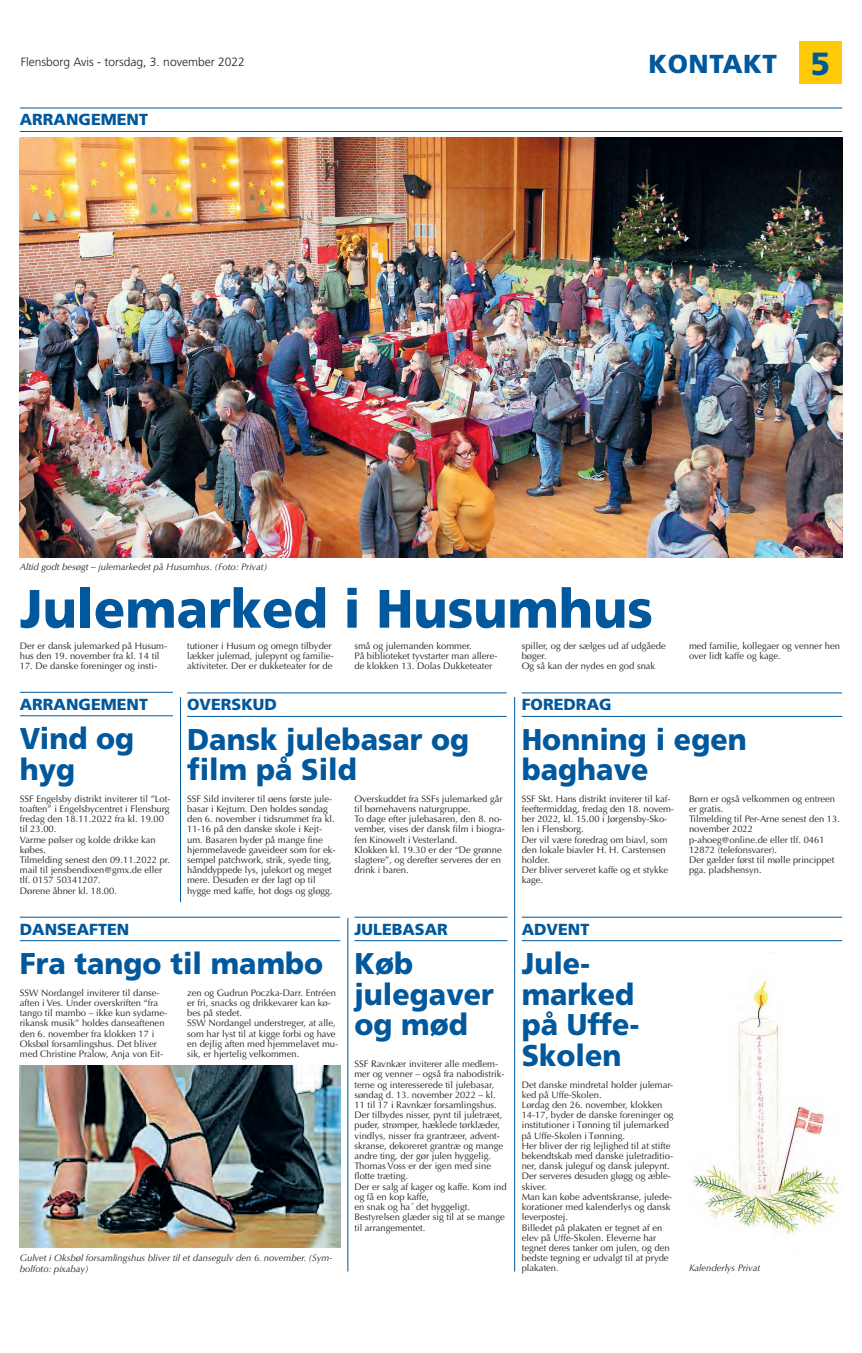
<style>
.page{position:relative;width:862px;height:1353px;background:#fff}
.page>*{position:absolute;margin:0;border:0;box-sizing:border-box;transform-origin:0 0}
.t1{font:900 54px "Frutiger";color:#01589c;scale:.95 1}
.t2{font:900 30px/30.6px "Frutiger";color:#01589c;scale:.95 1}
.t3{font:900 26px "Frutiger";letter-spacing:.02em;color:#01589c}
.t4{font:900 16px "Frutiger";color:#01589c}
.t5{font:300 12px "Frutiger";color:#231f20}
.t6{font:9.4px/10.2px "Optima";color:#231f20}
.t7{font:italic 9.4px/10.2px "Optima";color:#231f20}
.s1{font-size:32px}
</style>
<div class="page">
<div style="left:799px;top:41px;width:43px;height:43px;background:#feca0a"></div>
<hr style="left:187px;top:692px;width:319px;height:1px;background:#01589c">
<hr style="left:187px;top:716px;width:319px;height:1px;background:#01589c">
<hr style="left:20px;top:691px;width:153px;height:1px;background:#01589c">
<hr style="left:20px;top:715px;width:153px;height:1px;background:#01589c">
<hr style="left:522px;top:916px;width:320px;height:1px;background:#01589c">
<hr style="left:522px;top:940px;width:320px;height:1px;background:#01589c">
<hr style="left:20px;top:916px;width:320px;height:1px;background:#01589c">
<hr style="left:20px;top:940px;width:320px;height:1px;background:#01589c">
<hr style="left:522px;top:692px;width:320px;height:1px;background:#01589c">
<hr style="left:522px;top:716px;width:320px;height:1px;background:#01589c">
<hr style="left:20px;top:108px;width:822px;height:1px;background:#01589c">
<hr style="left:20px;top:131px;width:822px;height:1px;background:#01589c">
<img style="left:20px;top:137px;width:822px;height:420px">
<hr style="left:354px;top:916px;width:153px;height:1px;background:#01589c">
<hr style="left:354px;top:940px;width:153px;height:1px;background:#01589c">
<img style="left:691px;top:952px;width:149px;height:285px">
<img style="left:20px;top:1065px;width:320px;height:182px">
<hr style="left:514px;top:697px;width:1px;height:574px;background:#01589c">
<hr style="left:180px;top:697px;width:1px;height:205px;background:#01589c">
<hr style="left:347px;top:917px;width:1px;height:354px;background:#01589c">
<p class="t5" style="left:21px;top:55px;width:225px">Flensborg Avis - torsdag, 3. november 2022</p>
<h3 class="t3" style="left:648px;top:48px;width:183px">KONTAKT <span class="s1">5</span></h3>
<h3 class="t4" style="left:20px;top:110px;width:130px">ARRANGEMENT</h3>
<p class="t7" style="left:20px;top:562px;width:249px">Altid godt besøgt – julemarkedet på Husumhus. (Foto: Privat)</p>
<h1 class="t1" style="left:20px;top:576px;width:668px">Julemarked i Husumhus</h1>
<p class="t6" style="left:20px;top:640px;width:149px">Der er dansk julemarked på Husum&shy;hus den 19. november fra kl. 14 til</p>
<p class="t6" style="left:20px;top:661px;width:139px">17. De danske foreninger og insti-</p>
<h3 class="t4" style="left:20px;top:694px;width:130px">ARRANGEMENT</h3>
<h2 class="t2" style="left:20px;top:723px;width:122px">Vind og hyg</h2>
<p class="t6" style="left:20px;top:793px;width:152px">SSF Engelsby distrikt inviterer til ”Lot&shy;toaften” i Engelsbycentret i Flensburg fredag den 18.11.2022 fra kl. 19.00 til 23.00.<br>Varme pølser og kolde drikke kan købes.<br>Tilmelding senest den 09.11.2022 pr. mail til jensbendixen@gmx.de eller tlf. 0157 50341207.<br>Dørene åbner kl. 18.00.</p>
<p class="t6" style="left:187px;top:640px;width:148px">tutioner i Husum og omegn tilbyder lækker julemad, julepynt og familie&shy;aktiviteter. Der er dukketeater for de</p>
<p class="t6" style="left:354px;top:640px;width:145px">små og julemanden kommer.<br>På biblioteket tyvstarter man allere&shy;de klokken 13. Dolas Dukketeater</p>
<p class="t6" style="left:522px;top:640px;width:146px">spiller, og der sælges ud af udgåede bøger.<br>Og så kan der nydes en god snak</p>
<p class="t6" style="left:689px;top:640px;width:152px">med familie, kollegaer og venner hen over lidt kaffe og kage.</p>
<h3 class="t4" style="left:187px;top:695px;width:91px">OVERSKUD</h3>
<h2 class="t2" style="left:187px;top:723px;width:298px">Dansk julebasar og film på Sild</h2>
<p class="t6" style="left:187px;top:793px;width:150px">SSF Sild inviterer til øens første jule&shy;basar i Kejtum. Den holdes søndag den 6. november i tidsrummet fra kl.<br>11-16 på den danske skole i Kejt&shy;um. Basaren byder på mange fine hjemmelavede gaveideer som for ek&shy;sempel patchwork, strik, syede ting, hånddyppede lys, julekort og meget mere. Desuden er der lagt op til hygge med kaffe, hot dogs og gløgg.</p>
<p class="t6" style="left:354px;top:793px;width:152px">Overskuddet fra SSFs julemarked går til børnehavens naturgruppe.<br>To dage efter julebasaren, den 8. no&shy;vember, vises der dansk film i biogra&shy;fen Kinowelt i Vesterland.<br>Klokken kl. 19.30 er der “De grønne slagtere”, og derefter serveres der en drink i baren.</p>
<h3 class="t4" style="left:522px;top:695px;width:91px">FOREDRAG</h3>
<h2 class="t2" style="left:522px;top:723px;width:238px">Honning i egen baghave</h2>
<p class="t6" style="left:522px;top:793px;width:154px">SSF Skt. Hans distrikt inviterer til kaf&shy;feeftermiddag, fredag den 18. novem&shy;ber 2022, kl. 15.00 i Jørgensby-Sko&shy;len i Flensborg.<br>Der vil være foredrag om biavl, som den lokale biavler H. H. Carstensen holder.<br>Der bliver serveret kaffe og et stykke kage.</p>
<p class="t6" style="left:689px;top:793px;width:152px">Børn er også velkommen og entreen er gratis.<br>Tilmelding til Per-Arne senest den 13. november 2022<br>p-ahoeg@online.de eller tlf. 0461<br>12872 (telefonsvarer).<br>Der gælder først til mølle princippet pga. pladshensyn.</p>
<h3 class="t4" style="left:20px;top:919px;width:111px">DANSEAFTEN</h3>
<h2 class="t2" style="left:20px;top:948px;width:321px">Fra tango til mambo</h2>
<p class="t6" style="left:20px;top:987px;width:149px">SSW Nordangel inviterer til danse&shy;aften i Ves. Under overskriften “fra tango til mambo – ikke kun sydame&shy;rikansk musik” holdes danseaftenen den 6. november fra klokken 17 i Oksbøl forsamlingshus. Det bliver med Christine Pralow, Anja von Eit-</p>
<p class="t6" style="left:187px;top:987px;width:153px">zen og Gudrun Poczka-Darr. Entréen er fri, snacks og drikkevarer kan kø&shy;bes på stedet.<br>SSW Nordangel understreger, at alle, som har lyst til at kigge forbi og have en dejlig aften med hjemmelavet mu&shy;sik, er hjertelig velkommen.</p>
<p class="t7" style="left:20px;top:1252px;width:314px">Gulvet i Oksbøl forsamlingshus bliver til et dansegulv den 6. november. (Sym&shy;bolfoto: pixabay)</p>
<h3 class="t4" style="left:354px;top:919px;width:95px">JULEBASAR</h3>
<h2 class="t2" style="left:354px;top:948px;width:148px">Køb julegaver og mød</h2>
<p class="t6" style="left:354px;top:1058px;width:154px">SSF Ravnkær inviterer alle medlem&shy;mer og venner – også fra nabodistrik&shy;terne og interesserede til julebasar, søndag d. 13. november 2022 – kl.<br>11 til 17 i Ravnkær forsamlingshus.<br>Der tilbydes nisser, pynt til juletræet, puder, strømper, hæklede tørklæder, vindlys, nisser fra grantræer, advent&shy;skranse, dekoreret grantræ og mange andre ting, der gør julen hyggelig.<br>Thomas Voss er der igen med sine flotte træting.<br>Der er salg af kager og kaffe. Kom ind og få en kop kaffe,<br>en snak og ha´ det hyggeligt.<br>Bestyrelsen glæder sig til at se mange til arrangementet.</p>
<h3 class="t4" style="left:522px;top:919px;width:69px">ADVENT</h3>
<h2 class="t2" style="left:522px;top:948px;width:125px">Jule&shy;marked på Uffe-<br>Skolen</h2>
<p class="t6" style="left:522px;top:1079px;width:153px">Det danske mindretal holder julemar&shy;ked på Uffe-Skolen.<br>Lørdag den 26. november, klokken<br>14-17, byder de danske foreninger og institutioner i Tønning til julemarked på Uffe-Skolen i Tønning.<br>Her bliver der rig lejlighed til at stifte bekendtskab med danske juletraditio&shy;ner, dansk juleguf og dansk julepynt.<br>Der serveres desuden gløgg og æble&shy;skiver.<br>Man kan købe adventskranse, julede&shy;korationer med kalenderlys og dansk leverpostej.<br>Billedet på plakaten er tegnet af en elev på Uffe-Skolen. Eleverne har tegnet deres tanker om julen, og den bedste tegning er udvalgt til at pryde plakaten.</p>
<p class="t7" style="left:689px;top:1262px;width:73px">Kalenderlys Privat</p>
</div>
